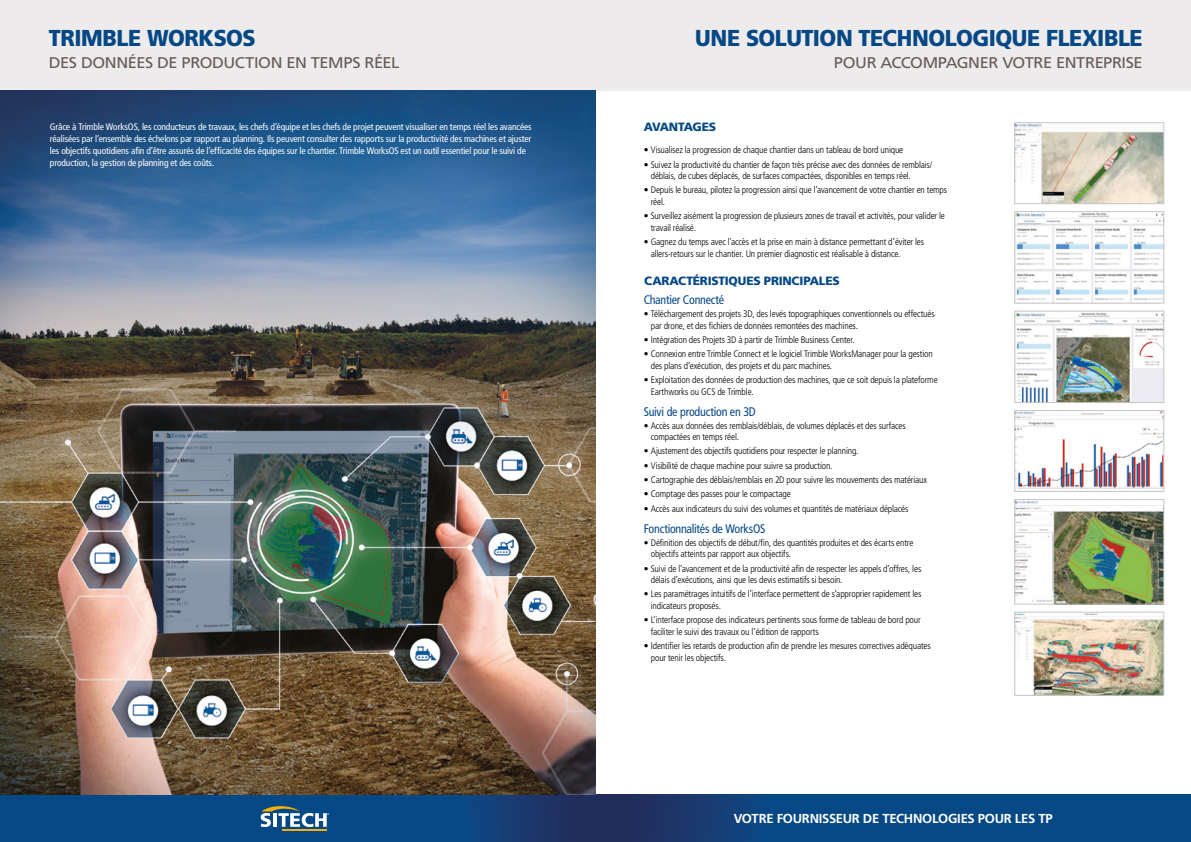
<style>
.page{position:relative;width:1191px;height:842px;background:#fff}
.page>*{position:absolute;margin:0;border:0;box-sizing:border-box;transform-origin:0 0}
.t1{font:900 23px "Frutiger LT Std";letter-spacing:-.02em;color:#054886;scale:.94 1}
.t2{font:15.5px "Frutiger LT Std";letter-spacing:-.03em;color:#675a57;scale:1.06 1}
.t3{font:700 13px "Frutiger";letter-spacing:-.02em;color:#fff}
.t4{font:condensed 12.5px "Frutiger LT Std";letter-spacing:-.02em;color:#054886;scale:.96 1}
.t5{font:900 12px "Frutiger LT Std";letter-spacing:-.02em;color:#054886}
.t6{font:300 condensed 9.5px/11.5px "Frutiger LT Std";letter-spacing:-.015em;color:#000}
.t7{font:condensed 9.5px/12px "Frutiger LT Std";letter-spacing:-.015em;color:#fff}
</style>
<div class="page">
<div style="left:0;top:0;width:595px;height:90px;background:#edebeb"></div>
<div style="left:595px;top:0;width:596px;height:90px;background:#edebeb"></div>
<svg style="left:0;top:795px;width:595px;height:47px;background:#0a447f"></svg>
<svg style="left:595px;top:795px;width:596px;height:47px;background:#0a437e"></svg>
<hr style="left:282px;top:829px;width:45px;height:1px;background:#f5b000">
<svg style="left:261px;top:806px;width:68px;height:21px"></svg>
<img style="left:0;top:467px;width:595px;height:328px">
<img style="left:0;top:90px;width:595px;height:377px">
<img style="left:1016px;top:124px;width:146px;height:78px">
<div style="left:1014px;top:122px;width:150px;height:82px;border:1px solid #c6c6c6"></div>
<img style="left:1016px;top:213px;width:146px;height:88px">
<div style="left:1014px;top:211px;width:150px;height:92px;border:1px solid #c6c6c6"></div>
<img style="left:1016px;top:313px;width:146px;height:88px">
<div style="left:1014px;top:311px;width:150px;height:92px;border:1px solid #c6c6c6"></div>
<img style="left:1016px;top:412px;width:146px;height:77px">
<div style="left:1014px;top:410px;width:150px;height:82px;border:1px solid #c6c6c6"></div>
<img style="left:1016px;top:501px;width:146px;height:101px">
<div style="left:1014px;top:499px;width:150px;height:105px;border:1px solid #c6c6c6"></div>
<img style="left:1016px;top:614px;width:146px;height:80px">
<div style="left:1014px;top:612px;width:150px;height:84px;border:1px solid #c6c6c6"></div>
<h1 class="t1" style="left:49px;top:24px;width:221px">TRIMBLE WORKSOS</h1>
<h2 class="t2" style="left:49px;top:53px;width:332px">DES DONNÉES DE PRODUCTION EN TEMPS RÉEL</h2>
<p class="t7" style="left:50px;top:121px;width:483px">Grâce à Trimble WorksOS, les conducteurs de travaux, les chefs d’équipe et les chefs de projet peuvent visualiser en temps réel les avancées réalisées par l’ensemble des échelons par rapport au planning. Ils peuvent consulter des rapports sur la productivité des machines et ajuster les objectifs quotidiens afin d’être assurés de l’efficacité des équipes sur le chantier. Trimble WorksOS est un outil essentiel pour le suivi de production, la gestion de planning et des coûts.</p>
<h1 class="t1" style="left:695px;top:24px;width:477px">UNE SOLUTION TECHNOLOGIQUE FLEXIBLE</h1>
<h2 class="t2" style="left:834px;top:53px;width:293px">POUR ACCOMPAGNER VOTRE ENTREPRISE</h2>
<p class="t5" style="left:643px;top:119px;width:74px">AVANTAGES</p>
<p class="t6" style="left:643px;top:144px;width:261px">• Visualisez la progression de chaque chantier dans un tableau de bord unique</p>
<p class="t6" style="left:651px;top:159px;width:283px;text-indent:-7px">• Suivez la productivité du chantier de façon très précise avec des données de remblais/ déblais, de cubes déplacés, de surfaces compactées, disponibles en temps réel.</p>
<p class="t6" style="left:651px;top:185px;width:298px;text-indent:-7px">• Depuis le bureau, pilotez la progression ainsi que l’avancement de votre chantier en temps réel.</p>
<p class="t6" style="left:651px;top:210px;width:296px;text-indent:-7px">• Surveillez aisément la progression de plusieurs zones de travail et activités, pour valider le travail réalisé.</p>
<p class="t6" style="left:651px;top:236px;width:275px;text-indent:-7px">• Gagnez du temps avec l’accès et la prise en main à distance permettant d’éviter les allers‑retours sur le chantier. Un premier diagnostic est réalisable à distance.</p>
<p class="t5" style="left:644px;top:273px;width:197px">CARACTÉRISTIQUES PRINCIPALES</p>
<h3 class="t4" style="left:643px;top:292px;width:85px">Chantier Connecté</h3>
<p class="t6" style="left:651px;top:308px;width:285px;text-indent:-7px">• Téléchargement des projets 3D, des levés topographiques conventionnels ou effectués par drone, et des fichiers de données remontées des machines.</p>
<p class="t6" style="left:643px;top:334px;width:212px">• Intégration des Projets 3D à partir de Trimble Business Center.</p>
<p class="t6" style="left:651px;top:348px;width:283px;text-indent:-7px">• Connexion entre Trimble Connect et le logiciel Trimble WorksManager pour la gestion des plans d’exécution, des projets et du parc machines.</p>
<p class="t6" style="left:651px;top:374px;width:288px;text-indent:-7px">• Exploitation des données de production des machines, que ce soit depuis la plateforme<br>Earthworks ou GCS de Trimble.</p>
<h3 class="t4" style="left:643px;top:404px;width:118px">Suivi de production en 3D</h3>
<p class="t6" style="left:651px;top:420px;width:256px;text-indent:-7px">• Accès aux données des remblais/déblais, de volumes déplacés et des surfaces compactées en temps réel.</p>
<p class="t6" style="left:643px;top:445px;width:216px">• Ajustement des objectifs quotidiens pour respecter le planning.</p>
<p class="t6" style="left:643px;top:460px;width:190px">• Visibilité de chaque machine pour suivre sa production.</p>
<p class="t6" style="left:643px;top:474px;width:285px">• Cartographie des déblais/remblais en 2D pour suivre les mouvements des matériaux</p>
<p class="t6" style="left:643px;top:488px;width:149px">• Comptage des passes pour le compactage</p>
<p class="t6" style="left:643px;top:503px;width:266px">• Accès aux indicateurs du suivi des volumes et quantités de matériaux déplacés</p>
<h3 class="t4" style="left:643px;top:521px;width:128px">Fonctionnalités de WorksOS</h3>
<p class="t6" style="left:651px;top:537px;width:264px;text-indent:-7px">• Définition des objectifs de début/fin, des quantités produites et des écarts entre objectifs atteints par rapport aux objectifs.</p>
<p class="t6" style="left:651px;top:563px;width:272px;text-indent:-7px">• Suivi de l’avancement et de la productivité afin de respecter les appels d’offres, les délais d’exécutions, ainsi que les devis estimatifs si besoin.</p>
<p class="t6" style="left:651px;top:588px;width:272px;text-indent:-7px">• Les paramétrages intuitifs de l’interface permettent de s’approprier rapidement les indicateurs proposés.</p>
<p class="t6" style="left:651px;top:614px;width:271px;text-indent:-7px">• L’interface propose des indicateurs pertinents sous forme de tableau de bord pour faciliter le suivi des travaux ou l’édition de rapports</p>
<p class="t6" style="left:651px;top:640px;width:281px;text-indent:-7px">• Identifier les retards de production afin de prendre les mesures correctives adéquates pour tenir les objectifs.</p>
<h3 class="t3" style="left:734px;top:810px;width:320px">VOTRE FOURNISSEUR DE TECHNOLOGIES POUR LES TP</h3>
</div>
